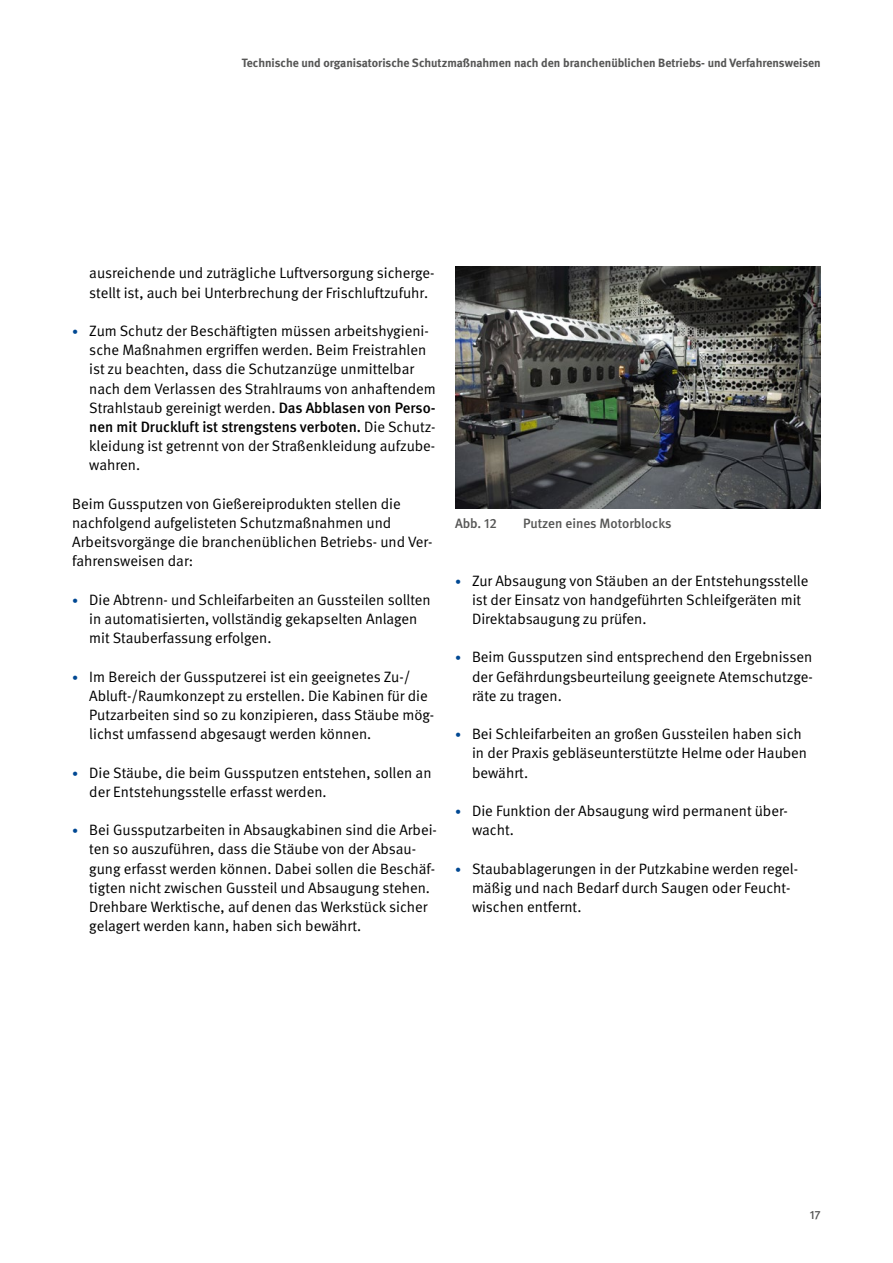
<style>
.page{position:relative;width:893px;height:1263px;background:#fff}
.page>*{position:absolute;margin:0;border:0;box-sizing:border-box;transform-origin:0 0}
.Fließtext_FT_Abstand_nach{font:15px/19.2px "DGUV Meta";color:#000}
.t1{font:500 13.5px "DGUV Meta";color:#565655}
.t2{font:700 12px "DGUV Meta";color:#565655}
.t3{font:500 12px "DGUV Meta";color:#565655}
.s1{font-size:12px;color:#004893}
.s2{font-weight:500}
</style>
<div class="page">
<img style="left:455px;top:267px;width:366px;height:242px">
<p class="t2" style="left:242px;top:56px;width:580px">Technische und organisatorische Schutzmaßnahmen nach den branchenüblichen Betriebs- und Verfahrensweisen</p>
<p class="Fließtext_FT_Abstand_nach" style="left:89px;top:264px;width:347px">ausreichende und zuträgliche Luftversorgung sicherge&shy;stellt ist, auch bei Unterbrechung der Frischluftzufuhr.</p>
<p class="Fließtext_FT_Abstand_nach" style="left:89px;top:322px;width:348px;text-indent:-17px"><span class="s1">•</span> Zum Schutz der Beschäftigten müssen arbeitshygieni&shy;sche Maßnahmen ergriffen werden. Beim Freistrahlen ist zu beachten, dass die Schutzanzüge unmittelbar nach dem Verlassen des Strahlraums von anhaftendem Strahlstaub gereinigt werden. <span class="s2">Das Abblasen von Perso&shy;nen mit Druckluft ist strengstens verboten.</span> Die Schutz&shy;kleidung ist getrennt von der Straßenkleidung aufzube&shy;wahren.</p>
<p class="Fließtext_FT_Abstand_nach" style="left:72px;top:494px;width:362px">Beim Gussputzen von Gießereiprodukten stellen die nachfolgend aufgelisteten Schutzmaßnahmen und Arbeitsvorgänge die branchenüblichen Betriebs- und Ver&shy;fahrensweisen dar:</p>
<p class="Fließtext_FT_Abstand_nach" style="left:89px;top:590px;width:343px;text-indent:-17px"><span class="s1">•</span> Die Abtrenn- und Schleifarbeiten an Gussteilen sollten in automatisierten, vollständig gekapselten Anlagen mit Stauberfassung erfolgen.</p>
<p class="Fließtext_FT_Abstand_nach" style="left:89px;top:667px;width:346px;text-indent:-17px"><span class="s1">•</span> Im Bereich der Gussputzerei ist ein geeignetes Zu-/ Abluft-/Raumkonzept zu erstellen. Die Kabinen für die Putzarbeiten sind so zu konzipieren, dass Stäube mög&shy;lichst umfassend abgesaugt werden können.</p>
<p class="Fließtext_FT_Abstand_nach" style="left:89px;top:763px;width:344px;text-indent:-17px"><span class="s1">•</span> Die Stäube, die beim Gussputzen entstehen, sollen an der Entstehungsstelle erfasst werden.</p>
<p class="Fließtext_FT_Abstand_nach" style="left:89px;top:821px;width:349px;text-indent:-17px"><span class="s1">•</span> Bei Gussputzarbeiten in Absaugkabinen sind die Arbei&shy;ten so auszuführen, dass die Stäube von der Absau&shy;gung erfasst werden können. Dabei sollen die Beschäf&shy;tigten nicht zwischen Gussteil und Absaugung stehen.<br>Drehbare Werktische, auf denen das Werkstück sicher gelagert werden kann, haben sich bewährt.</p>
<p class="t1" style="left:455px;top:515px;width:43px">Abb. 12</p>
<p class="t1" style="left:523px;top:515px;width:150px">Putzen eines Motorblocks</p>
<p class="Fließtext_FT_Abstand_nach" style="left:472px;top:571px;width:338px;text-indent:-17px"><span class="s1">•</span> Zur Absaugung von Stäuben an der Entstehungsstelle ist der Einsatz von handgeführten Schleifgeräten mit<br>Direktabsaugung zu prüfen.</p>
<p class="Fließtext_FT_Abstand_nach" style="left:472px;top:648px;width:342px;text-align:justify;text-indent:-17px"><span class="s1">•</span> Beim Gussputzen sind entsprechend den Ergebnissen der Gefährdungsbeurteilung geeignete Atemschutzge&shy;räte zu tragen.</p>
<p class="Fließtext_FT_Abstand_nach" style="left:472px;top:725px;width:337px;text-indent:-17px"><span class="s1">•</span> Bei Schleifarbeiten an großen Gussteilen haben sich in der Praxis gebläseunterstützte Helme oder Hauben bewährt.</p>
<p class="Fließtext_FT_Abstand_nach" style="left:472px;top:802px;width:317px;text-indent:-17px"><span class="s1">•</span> Die Funktion der Absaugung wird permanent über&shy;wacht.</p>
<p class="Fließtext_FT_Abstand_nach" style="left:472px;top:859px;width:326px;text-indent:-17px"><span class="s1">•</span> Staubablagerungen in der Putzkabine werden regel&shy;mäßig und nach Bedarf durch Saugen oder Feucht&shy;wischen entfernt.</p>
<p class="t3" style="left:810px;top:1208px;width:12px">17</p>
</div>
